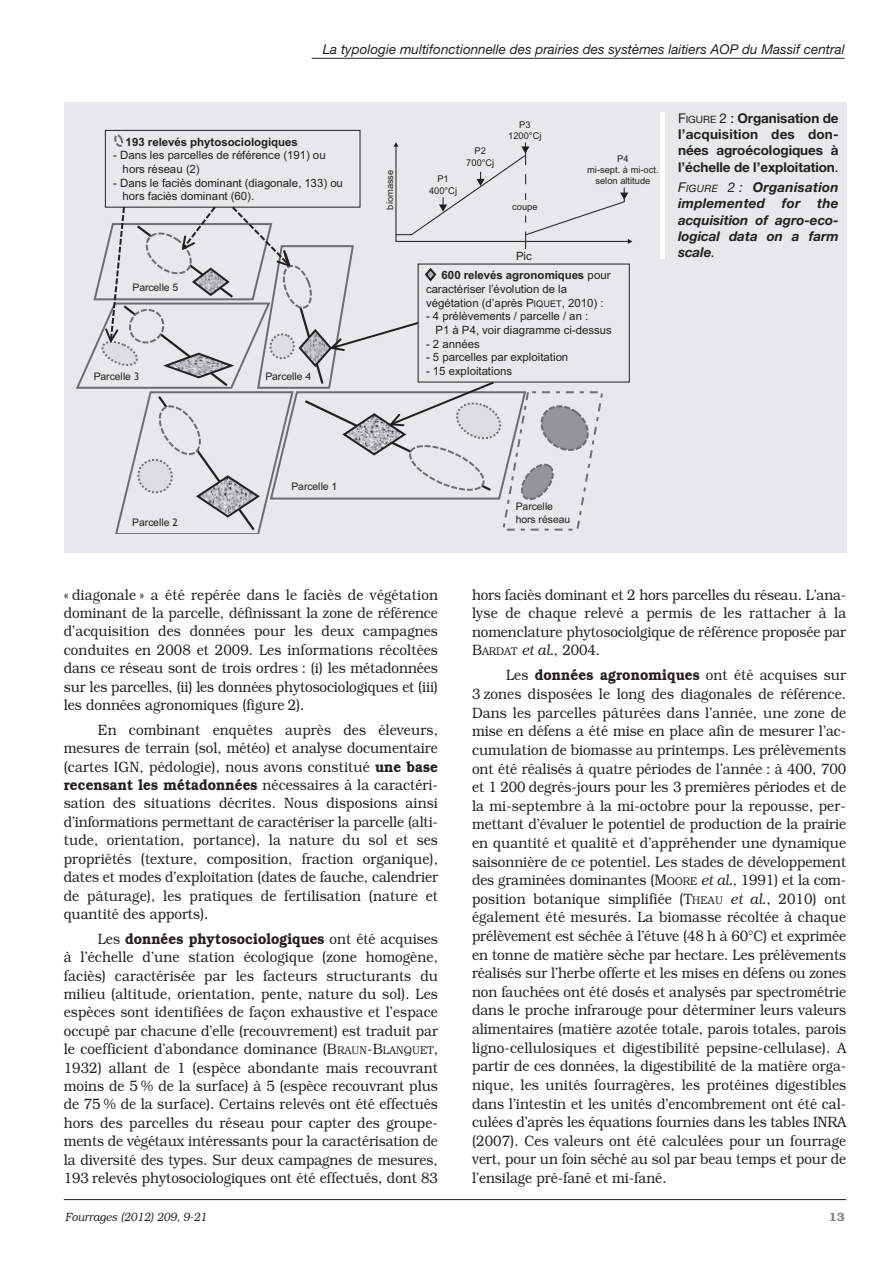
<style>
.page{position:relative;width:893px;height:1263px;background:#fff}
.page>*{position:absolute;margin:0;border:0;box-sizing:border-box;transform-origin:0 0}
.t1{font:300 15px/18.6px "Bookman";color:#231f20;text-align:justify;scale:.9 1}
.t2{font:700 13.5px/16.2px "Helvetica Neue";letter-spacing:-.005em;color:#231f20;text-align:justify}
.t3{font:italic 700 13.5px/16.2px "Helvetica Neue";color:#231f20;text-align:justify}
.t4{font:italic 13.5px "Helvetica Neue";color:#231f20}
.t5{font:italic 300 12px "Bookman";color:#231f20;scale:.9 1}
.t6{font:600 12px "Bookman";color:#808285}
.t7{font:11.4px/13.6px "Arial";letter-spacing:.005em;color:#231f20}
.t8{font:700 11.4px/18.9px "Arial";color:#231f20;text-align:center}
.t9{font:10.5px/12.5px "Arial";letter-spacing:-.01em;color:#231f20}
.t10{font:9.3px/11.2px "Arial";color:#231f20;text-align:center}
.s1{font-family:"Trebuchet MS"}
.s2{font-weight:400}
.s3{font-size:9.15px}
.s4{font-weight:400;font-size:10.2px}
.s5{font-weight:600}
.s6{font-size:11.25px}
.s7{font-style:italic}
</style>
<div class="page">
<hr style="left:312px;top:58px;width:533px;height:1px;background:#231f20">
<hr style="left:64px;top:1199px;width:782px;height:1px;background:#231f20">
<div style="left:64px;top:102px;width:782px;height:451px;background:#e7e8e9"></div>
<div style="left:660px;top:112px;width:5px;height:147px;background:#fff"></div>
<div style="left:105px;top:130px;width:255px;height:78px;border:1px solid #231f20"></div>
<svg style="left:76px;top:133px;width:556px;height:401px"></svg>
<p class="t4" style="left:323px;top:44px;width:523px">La typologie multifonctionnelle des prairies des systèmes laitiers AOP du Massif central</p>
<p class="t8" style="left:126px;top:132px;width:174px">193 relevés phytosociologiques</p>
<p class="t7" style="left:123px;top:149px;width:205px;text-indent:-9px">- Dans les parcelles de référence (191) ou hors réseau (2)</p>
<p class="t7" style="left:122px;top:176px;width:222px;text-indent:-9px">- Dans le faciès dominant (diagonale, 133) ou hors faciès dominant (60).</p>
<p class="t9" style="left:132px;top:281px;width:47px">Parcelle 5</p>
<p class="t9" style="left:94px;top:370px;width:47px">Parcelle <span class="s1">3</span></p>
<p class="t9" style="left:265px;top:370px;width:47px">Parcelle <span class="s1">4</span></p>
<p class="t9" style="left:132px;top:516px;width:47px">Parcelle <span class="s1">2</span></p>
<p class="t9" style="left:291px;top:480px;width:47px">Parcelle <span class="s1">1</span></p>
<p class="t10" style="left:384px;top:210px;width:41px;rotate:-90deg">biomasse</p>
<p class="t10" style="left:429px;top:174px;width:30px">P1<br>400°Cj</p>
<p class="t10" style="left:466px;top:146px;width:30px">P2<br>700°Cj</p>
<p class="t10" style="left:508px;top:119px;width:35px">P3<br>1200°Cj</p>
<p class="t10" style="left:512px;top:202px;width:27px">coupe</p>
<p class="t10" style="left:587px;top:153px;width:73px">P4<br>mi-sept. à mi-oct. selon altitude</p>
<p class="t8" style="left:441px;top:247px;width:170px"><span class="s2">Pic<br></span>600 relevés agronomiques <span class="s2">pour</span></p>
<p class="t7" style="left:426px;top:282px;width:179px">caractériser l’évolution de la végétation (d’après P<span class="s3">IQUET</span>, 2010) :</p>
<p class="t7" style="left:435px;top:310px;width:178px;text-indent:-9px">- 4 prélèvements / parcelle / an :<br>P1 à P4, voir diagramme ci-dessus</p>
<p class="t7" style="left:426px;top:337px;width:55px">- 2 années</p>
<p class="t7" style="left:426px;top:351px;width:144px">- 5 parcelles par exploitation</p>
<p class="t7" style="left:426px;top:364px;width:88px">- 15 exploitations</p>
<p class="t2" style="left:678px;top:111px;width:162px"><span class="s2">F</span><span class="s4">IGURE</span> <span class="s2">2 :</span> Organisation de l’acquisition des don&shy;nées agroécologiques à l’échelle de l’exploitation<span class="s2">.</span></p>
<p class="t3" style="left:678px;top:180px;width:162px"><span class="s2">F</span><span class="s4">IGURE</span> <span class="s2">2 :</span> Organisation implemented for the acquisition of agro-eco&shy;logical data on a farm scale<span class="s2">.</span></p>
<p class="t9" style="left:516px;top:501px;width:56px">Parcelle hors réseau</p>
<p class="t1" style="left:64px;top:585px;width:417px">« diagonale » a été repérée dans le faciès de végétation dominant de la parcelle, définissant la zone de référence d’acquisition des données pour les deux campagnes conduites en 2008 et 2009. Les informations récoltées dans ce réseau sont de trois ordres : (i) les métadonnées sur les parcelles, (ii) les données phytosociologiques et (iii) les données agronomiques (figure 2).</p>
<p class="t1" style="left:64px;top:720px;width:417px;text-indent:34px">En combinant enquêtes auprès des éleveurs, mesures de terrain (sol, météo) et analyse documentaire (cartes IGN, pédologie), nous avons constitué <span class="s5">une base recensant les métadonnées</span> nécessaires à la caractéri&shy;sation des situations décrites. Nous disposions ainsi d’informations permettant de caractériser la parcelle (alti&shy;tude, orientation, portance), la nature du sol et ses propriétés (texture, composition, fraction organique), dates et modes d’exploitation (dates de fauche, calendrier de pâturage), les pratiques de fertilisation (nature et quantité des apports).</p>
<p class="t1" style="left:64px;top:929px;width:417px;text-indent:34px">Les <span class="s5">données phytosociologiques</span> ont été acquises à l’échelle d’une station écologique (zone homogène, faciès) caractérisée par les facteurs structurants du milieu (altitude, orientation, pente, nature du sol). Les espèces sont identifiées de façon exhaustive et l’espace occupé par chacune d’elle (recouvrement) est traduit par le coefficient d’abondance dominance (B<span class="s6">RAUN</span>-B<span class="s6">LANQUET</span>, 1932) allant de 1 (espèce abondante mais recouvrant moins de 5 % de la surface) à 5 (espèce recouvrant plus de 75 % de la surface). Certains relevés ont été effectués hors des parcelles du réseau pour capter des groupe&shy;ments de végétaux intéressants pour la caractérisation de la diversité des types. Sur deux campagnes de mesures, 193 relevés phytosociologiques ont été effectués, dont 83</p>
<p class="t1" style="left:472px;top:585px;width:417px">hors faciès dominant et 2 hors parcelles du réseau. L’ana&shy;lyse de chaque relevé a permis de les rattacher à la nomenclature phytosociolgique de référence proposée par B<span class="s6">ARDAT</span> <span class="s7">et al.</span>, 2004.</p>
<p class="t1" style="left:472px;top:666px;width:417px;text-indent:34px">Les <span class="s5">données agronomiques</span> ont été acquises sur 3 zones disposées le long des diagonales de référence.<br>Dans les parcelles pâturées dans l’année, une zone de mise en défens a été mise en place afin de mesurer l’ac&shy;cumulation de biomasse au printemps. Les prélèvements ont été réalisés à quatre périodes de l’année : à 400, 700 et 1 200 degrés-jours pour les 3 premières périodes et de la mi-septembre à la mi-octobre pour la repousse, per&shy;mettant d’évaluer le potentiel de production de la prairie en quantité et qualité et d’appréhender une dynamique saisonnière de ce potentiel. Les stades de développement des graminées dominantes (M<span class="s6">OORE</span> <span class="s7">et al.</span>, 1991) et la com&shy;position botanique simplifiée (T<span class="s6">HEAU</span> <span class="s7">et al.</span>, 2010) ont également été mesurés. La biomasse récoltée à chaque prélèvement est séchée à l’étuve (48 h à 60°C) et exprimée en tonne de matière sèche par hectare. Les prélèvements réalisés sur l’herbe offerte et les mises en défens ou zones non fauchées ont été dosés et analysés par spectrométrie dans le proche infrarouge pour déterminer leurs valeurs alimentaires (matière azotée totale, parois totales, parois ligno-cellulosiques et digestibilité pepsine-cellulase). A partir de ces données, la digestibilité de la matière orga&shy;nique, les unités fourragères, les protéines digestibles dans l’intestin et les unités d’encombrement ont été cal&shy;culées d’après les équations fournies dans les tables INRA (2007). Ces valeurs ont été calculées pour un fourrage vert, pour un foin séché au sol par beau temps et pour de l’ensilage pré-fané et mi-fané.</p>
<p class="t5" style="left:65px;top:1209px;width:159px">Fourrages (2012) 209, 9-21</p>
<p class="t6" style="left:829px;top:1209px;width:17px">13</p>
</div>
